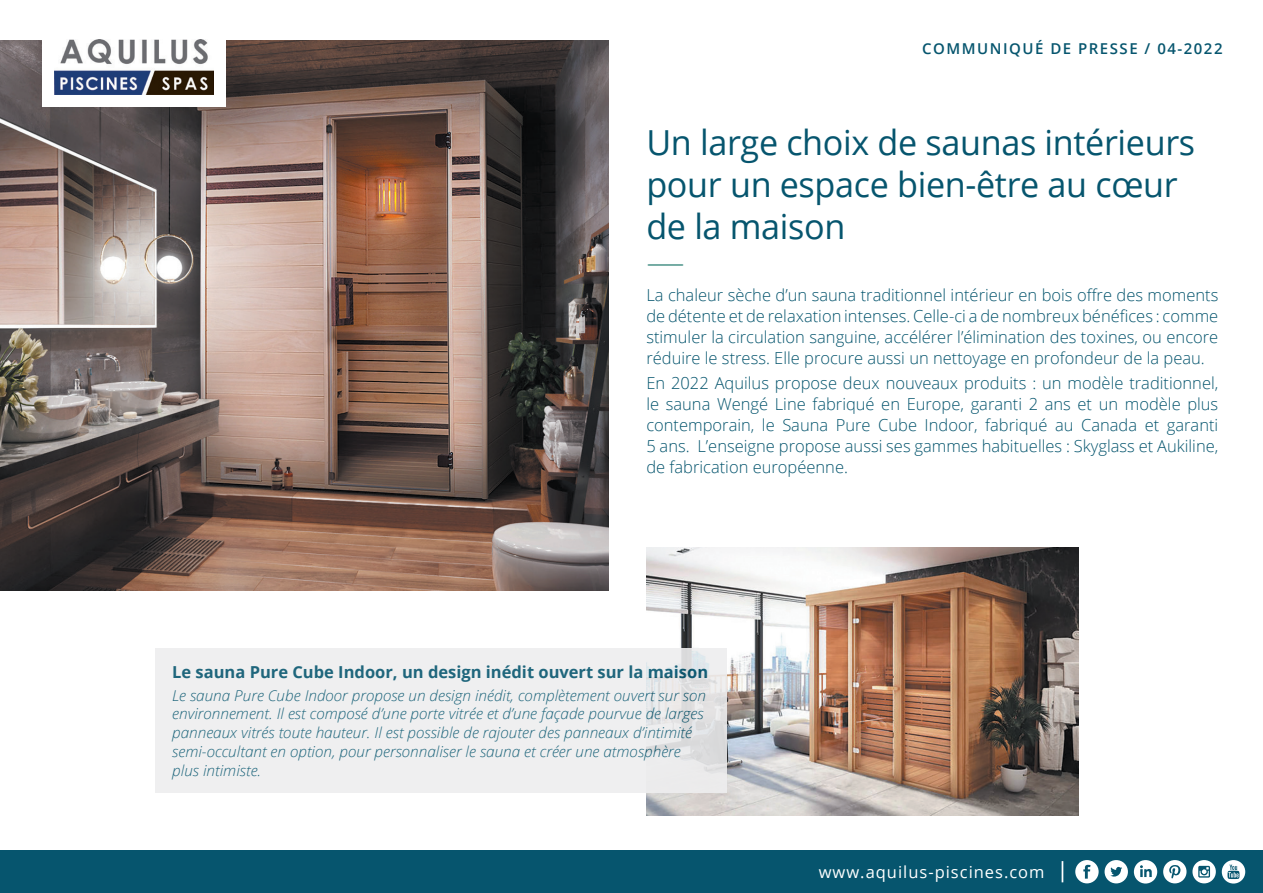
<style>
.page{position:relative;width:1263px;height:893px;background:#fff}
.page>*{position:absolute;margin:0;border:0;box-sizing:border-box;transform-origin:0 0}
.t1{font:34.5px/42px "Open Sans";letter-spacing:-.01em;color:#06556e}
.t2{font:25.5px "Open Sans";color:#70a9a1;scale:1.5 1}
.t3{font:300 16.5px/21px "Open Sans";color:#06556e;text-align:justify}
.t4{font:700 16.5px "Open Sans";color:#06556e}
.t5{font:16.5px "Open Sans";letter-spacing:.06em;color:#fff}
.t6{font:italic 300 15px/18.8px "Open Sans";color:#06556e}
.t7{font:600 15px "Open Sans";letter-spacing:.1em;color:#06556e}
</style>
<div class="page">
<img style="left:0;top:40px;width:608px;height:550px">
<div style="left:0;top:850px;width:1263px;height:43px;background:#06556e"></div>
<hr style="left:1061px;top:861px;width:2px;height:21px;background:#fff">
<svg style="left:1075px;top:860px;width:23px;height:23px"></svg>
<svg style="left:1104px;top:860px;width:24px;height:23px"></svg>
<svg style="left:1163px;top:860px;width:23px;height:23px"></svg>
<svg style="left:1192px;top:860px;width:24px;height:23px"></svg>
<svg style="left:1222px;top:860px;width:23px;height:23px"></svg>
<svg style="left:1134px;top:860px;width:23px;height:23px"></svg>
<div style="left:43px;top:27px;width:183px;height:80px;background:#fff"></div>
<img style="left:54px;top:39px;width:160px;height:55px">
<img style="left:646px;top:547px;width:432px;height:268px">
<div style="left:155px;top:648px;width:572px;height:145px;background:#eeeeef"></div>
<p class="t7" style="left:922px;top:38px;width:302px">COMMUNIQUÉ DE PRESSE / 04-2022</p>
<p class="t1" style="left:646px;top:121px;width:550px">Un large choix de saunas intérieurs pour un espace bien-être au cœur de la maison</p>
<p class="t2" style="left:646px;top:245px;width:27px">—</p>
<p class="t3" style="left:646px;top:284px;width:573px">La chaleur sèche d’un sauna traditionnel intérieur en bois offre des moments de détente et de relaxation intenses. Celle-ci a de nombreux bénéfices : comme stimuler la circulation sanguine, accélérer l’élimination des toxines, ou encore réduire le stress. Elle procure aussi un nettoyage en profondeur de la peau.</p>
<p class="t3" style="left:646px;top:372px;width:573px">En 2022 Aquilus propose deux nouveaux produits : un modèle traditionnel, le sauna Wengé Line fabriqué en Europe, garanti 2 ans et un modèle plus contemporain, le Sauna Pure Cube Indoor, fabriqué au Canada et garanti 5 ans. L’enseigne propose aussi ses gammes habituelles : Skyglass et Aukiline, de fabrication européenne.</p>
<p class="t4" style="left:172px;top:660px;width:537px">Le sauna Pure Cube Indoor, un design inédit ouvert sur la maison</p>
<p class="t6" style="left:172px;top:685px;width:535px">Le sauna Pure Cube Indoor propose un design inédit, complètement ouvert sur son environnement. Il est composé d’une porte vitrée et d’une façade pourvue de larges panneaux vitrés toute hauteur. Il est possible de rajouter des panneaux d’intimité semi-occultant en option, pour personnaliser le sauna et créer une atmosphère plus intimiste.</p>
<p class="t5" style="left:819px;top:861px;width:227px">www.aquilus-piscines.com</p>
</div>
